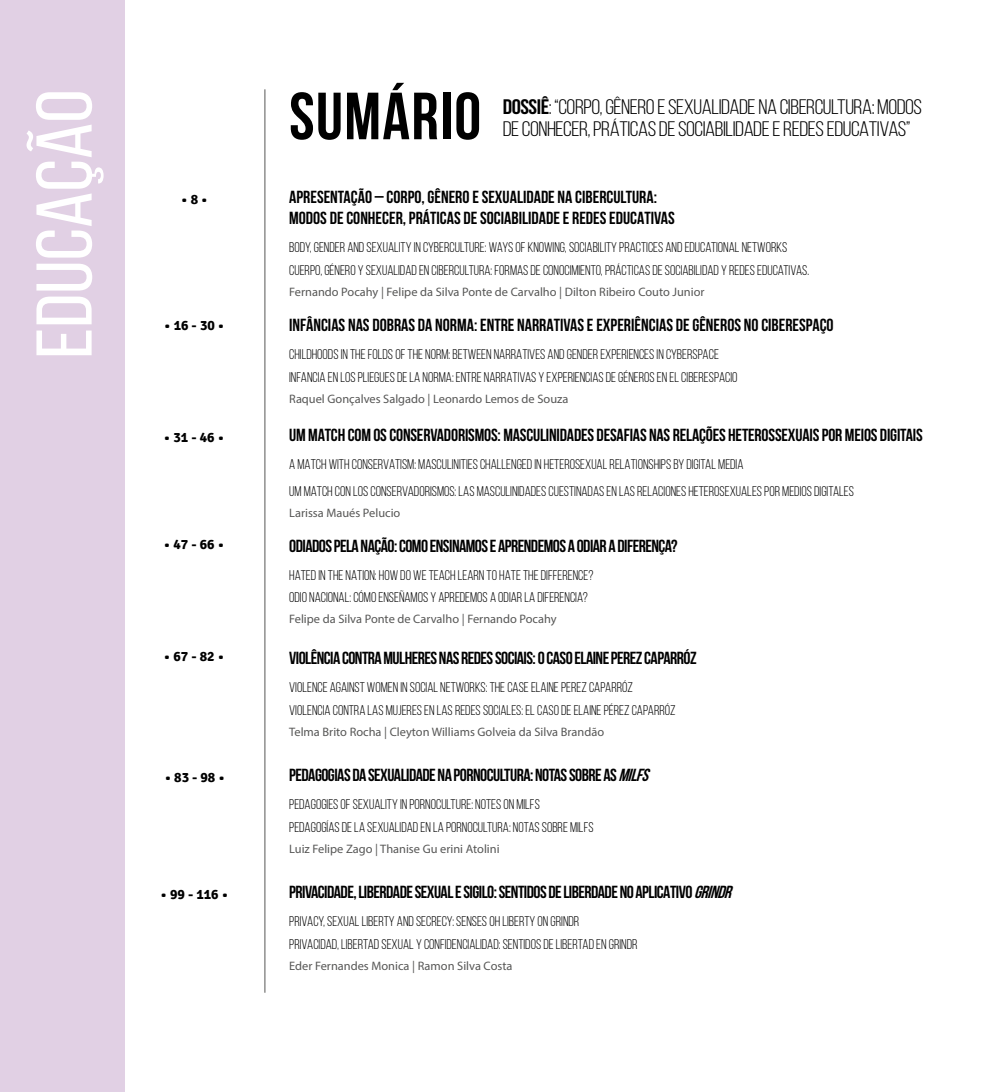
<style>
.page{position:relative;width:993px;height:1092px;background:#fff}
.page>*{position:absolute;margin:0;border:0;box-sizing:border-box;transform-origin:0 0}
.t1{font:78.75px "Bebas Neue";color:#fff;scale:1.09 1}
.t2{font:700 66.5px "Bebas Neue";letter-spacing:.02em;color:#000}
.t3{font:21px/22.8px "Bebas Neue";letter-spacing:-.02em;color:#000;scale:1.1 1}
.t4{font:700 17.5px/21px "Bebas Neue";letter-spacing:-.01em;color:#000}
.t5{font:700 17.5px "Bebas Neue";letter-spacing:-.03em;color:#000}
.t6{font:14px/22.8px "Bebas Neue";color:#000}
.t7{font:700 14px "Signika";color:#000}
.t8{font:12.25px "Myriad Pro";color:#575756}
.s1{font-weight:700}
.s2{font-style:italic}
</style>
<div class="page">
<div style="left:0;top:0;width:124px;height:1091px;background:#e1d0e4"></div>
<hr style="left:264px;top:89px;width:1px;height:903px;background:#575756">
<h1 class="t1" style="left:22px;top:358px;width:248px;rotate:-90deg">EDUCAÇÃO</h1>
<h2 class="t2" style="left:289px;top:80px;width:193px">SUMÁRIO</h2>
<h3 class="t3" style="left:502px;top:95px;width:382px"><span class="s1">DOSSIÊ</span>: “CORPO, GÊNERO E SEXUALIDADE NA CIBERCULTURA: MODOS<br>DE CONHECER, PRÁTICAS DE SOCIABILIDADE E REDES EDUCATIVAS”</h3>
<p class="t4" style="left:289px;top:186px;width:387px">APRESENTAÇÃO – CORPO, GÊNERO E SEXUALIDADE NA CIBERCULTURA:<br>MODOS DE CONHECER, PRÁTICAS DE SOCIABILIDADE E REDES EDUCATIVAS</p>
<p class="t6" style="left:289px;top:236px;width:521px">BODY, GENDER AND SEXUALITY IN CYBERCULTURE: WAYS OF KNOWING, SOCIABILITY PRACTICES AND EDUCATIONAL NETWORKS<br>CUERPO, GÉNERO Y SEXUALIDAD EN CIBERCULTURA: FORMAS DE CONOCIMIENTO, PRÁCTICAS DE SOCIABILIDAD Y REDES EDUCATIVAS.</p>
<p class="t8" style="left:289px;top:284px;width:416px">Fernando Pocahy | Felipe da Silva Ponte de Carvalho | Dilton Ribeiro Couto Junior</p>
<p class="t4" style="left:289px;top:314px;width:546px">INFÂNCIAS NAS DOBRAS DA NORMA: ENTRE NARRATIVAS E EXPERIÊNCIAS DE GÊNEROS NO CIBERESPAÇO</p>
<p class="t6" style="left:289px;top:343px;width:449px">CHILDHOODS IN THE FOLDS OF THE NORM: BETWEEN NARRATIVES AND GENDER EXPERIENCES IN CYBERSPACE<br>INFANCIA EN LOS PLIEGUES DE LA NORMA: ENTRE NARRATIVAS Y EXPERIENCIAS DE GÉNEROS EN EL CIBERESPACIO</p>
<p class="t8" style="left:289px;top:391px;width:280px">Raquel Gonçalves Salgado | Leonardo Lemos de Souza</p>
<p class="t4" style="left:289px;top:424px;width:635px">UM MATCH COM OS CONSERVADORISMOS: MASCULINIDADES DESAFIAS NAS RELAÇÕES HETEROSSEXUAIS POR MEIOS DIGITAIS</p>
<p class="t6" style="left:289px;top:451px;width:566px;line-height:26.2px">A MATCH WITH CONSERVATISM: MASCULINITIES CHALLENGED IN HETEROSEXUAL RELATIONSHIPS BY DIGITAL MEDIA<br>UM MATCH CON LOS CONSERVADORISMOS: LAS MASCULINIDADES CUESTINADAS EN LAS RELACIONES HETEROSEXUALES POR MEDIOS DIGITALES</p>
<p class="t8" style="left:289px;top:505px;width:113px">Larissa Maués Pelucio</p>
<p class="t5" style="left:289px;top:536px;width:389px">ODIADOS PELA NAÇÃO: COMO ENSINAMOS E APRENDEMOS A ODIAR A DIFERENÇA?</p>
<p class="t6" style="left:289px;top:563px;width:305px">HATED IN THE NATION: HOW DO WE TEACH LEARN TO HATE THE DIFFERENCE?<br>ODIO NACIONAL: CÓMO ENSEÑAMOS Y APREDEMOS A ODIAR LA DIFERENCIA?</p>
<p class="t8" style="left:289px;top:611px;width:269px">Felipe da Silva Ponte de Carvalho | Fernando Pocahy</p>
<p class="t5" style="left:289px;top:648px;width:409px">VIOLÊNCIA CONTRA MULHERES NAS REDES SOCIAIS: O CASO ELAINE PEREZ CAPARRÓZ</p>
<p class="t6" style="left:289px;top:675px;width:388px">VIOLENCE AGAINST WOMEN IN SOCIAL NETWORKS: THE CASE ELAINE PEREZ CAPARRÓZ<br>VIOLENCIA CONTRA LAS MUJERES EN LAS REDES SOCIALES: EL CASO DE ELAINE PÉREZ CAPARRÓZ</p>
<p class="t8" style="left:289px;top:723px;width:316px">Telma Brito Rocha | Cleyton Williams Golveia da Silva Brandão</p>
<p class="t5" style="left:289px;top:765px;width:365px">PEDAGOGIAS DA SEXUALIDADE NA PORNOCULTURA: NOTAS SOBRE AS <span class="s2">MILFS</span></p>
<p class="t6" style="left:289px;top:792px;width:306px">PEDAGOGIES OF SEXUALITY IN PORNOCULTURE: NOTES ON MILFS<br>PEDAGOGÍAS DE LA SEXUALIDAD EN LA PORNOCULTURA: NOTAS SOBRE MILFS</p>
<p class="t8" style="left:289px;top:841px;width:212px">Luiz Felipe Zago | Thanise Gu erini Atolini</p>
<p class="t5" style="left:289px;top:882px;width:448px">PRIVACIDADE, LIBERDADE SEXUAL E SIGILO: SENTIDOS DE LIBERDADE NO APLICATIVO <span class="s2">GRINDR</span></p>
<p class="t6" style="left:289px;top:910px;width:350px">PRIVACY, SEXUAL LIBERTY AND SECRECY: SENSES OH LIBERTY ON GRINDR<br>PRIVACIDAD, LIBERTAD SEXUAL Y CONFIDENCIALIDAD: SENTIDOS DE LIBERTAD EN GRINDR</p>
<p class="t8" style="left:289px;top:958px;width:225px">Eder Fernandes Monica | Ramon Silva Costa</p>
<p class="t7" style="left:181px;top:190px;width:28px">• 8 •</p>
<p class="t7" style="left:164px;top:316px;width:62px">• 16 - 30 •</p>
<p class="t7" style="left:164px;top:429px;width:62px">• 31 - 46 •</p>
<p class="t7" style="left:164px;top:536px;width:62px">• 47 - 66 •</p>
<p class="t7" style="left:164px;top:647px;width:62px">• 67 - 82 •</p>
<p class="t7" style="left:165px;top:768px;width:62px">• 83 - 98 •</p>
<p class="t7" style="left:160px;top:885px;width:69px">• 99 - 116 •</p>
</div>
